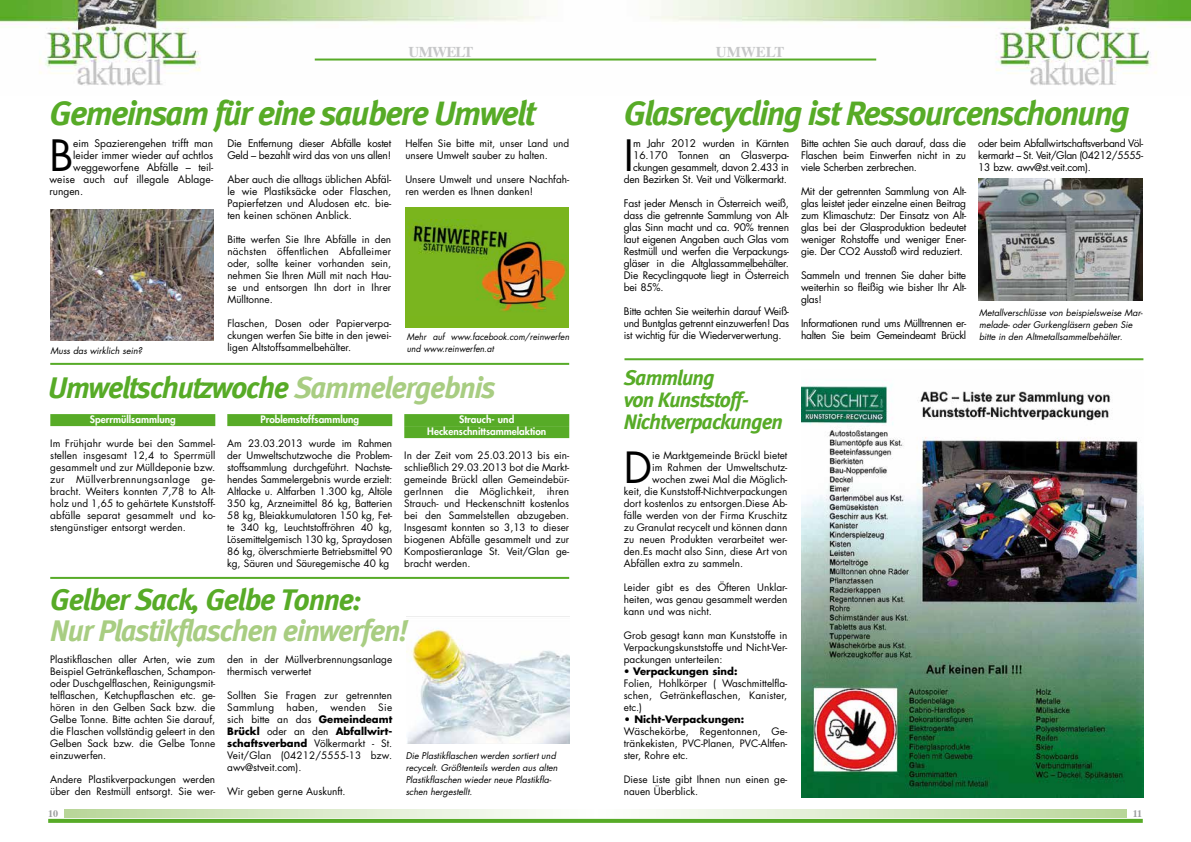
<style>
.page{position:relative;width:1191px;height:842px;background:#fff}
.page>*{position:absolute;margin:0;border:0;box-sizing:border-box;transform-origin:0 0}
.t1{font:42px "Futura Std";color:#000}
.t2{font:41.8px "Futura Std";color:#000}
.t3{font:italic 700 34px "Meta";letter-spacing:-.045em;color:#57ab27}
.t4{font:italic 700 30px "Meta";letter-spacing:-.04em;color:#57ab27}
.t5{font:italic 700 30px "Meta";letter-spacing:-.04em;color:#a8cd82}
.t6{font:italic 700 21px/22px "Meta";letter-spacing:-.04em;color:#57ab27}
.t7{font:700 15px "Times";letter-spacing:-.05em;color:#c6c7c8}
.t8{font:10.2px/12px "Futura Std";letter-spacing:-.02em;color:#000;text-align:justify}
.t9{font:10.2px "Futura Std";color:#000}
.t10{font:10.2px "Futura Std";letter-spacing:.015em;color:#000}
.t11{font:10px/12px "Futura Std";color:#000;text-align:justify}
.t12{font:800 10px/12px "Futura Std";color:#fff;text-align:center}
.t13{font:700 10px "Futura Std";color:#000}
.t14{font:700 10px "Times";color:#9c9e9f}
.t15{font:italic 9px/12px "Futura Std";color:#000}
.t16{font:italic 9px/12px "Futura Std";color:#000;scale:.95 1}
.s1{color:#a8cd82}
.s2{font-weight:700}
</style>
<div class="page">
<img style="left:0;top:0;width:1191px;height:86px">
<svg style="left:48px;top:819px;width:1094px;height:4px;background:#5cad2d"></svg>
<svg style="left:64px;top:809px;width:478px;height:8px;background:#d8e8c7"></svg>
<svg style="left:650px;top:809px;width:476px;height:8px;background:#d9e8c7"></svg>
<hr style="left:315px;top:59px;width:561px;height:2px;background:#57ab27">
<hr style="left:624px;top:358px;width:519px;height:2px;background:#57ab27">
<img style="left:979px;top:178px;width:163px;height:123px">
<img style="left:801px;top:385px;width:342px;height:413px">
<hr style="left:50px;top:363px;width:519px;height:2px;background:#57ab27">
<hr style="left:50px;top:577px;width:519px;height:2px;background:#57ab27">
<div style="left:50px;top:414px;width:165px;height:12px;background:#57ab27"></div>
<div style="left:227px;top:414px;width:165px;height:12px;background:#57ab27"></div>
<div style="left:404px;top:414px;width:165px;height:12px;background:#57ab27"></div>
<div style="left:404px;top:426px;width:165px;height:12px;background:#57ab27"></div>
<img style="left:50px;top:210px;width:163px;height:130px">
<div style="left:405px;top:207px;width:163px;height:121px;background:#7ab51d"></div>
<img style="left:407px;top:219px;width:159px;height:93px">
<img style="left:406px;top:616px;width:163px;height:128px">
<h3 class="t7" style="left:408px;top:37px;width:66px">UMWELT</h3>
<h3 class="t7" style="left:716px;top:37px;width:70px">UMWELT</h3>
<h3 class="t3" style="left:49px;top:93px;width:487px">Gemeinsam für eine saubere Umwelt</h3>
<h1 class="t1" style="left:49px;top:129px;width:25px">B</h1>
<p class="t9" style="left:73px;top:137px;width:141px">eim Spazierengehen trifft man</p>
<p class="t8" style="left:227px;top:138px;width:165px">Die Entfernung dieser Abfälle kostet<br>Geld – bezahlt wird das von uns allen!</p>
<p class="t8" style="left:227px;top:174px;width:165px">Aber auch die alltags üblichen Abfäl&shy;le wie Plastiksäcke oder Flaschen, Papierfetzen und Aludosen etc. bie&shy;ten keinen schönen Anblick.</p>
<p class="t11" style="left:227px;top:234px;width:165px">Bitte werfen Sie Ihre Abfälle in den nächsten öffentlichen Abfalleimer oder, sollte keiner vorhanden sein, nehmen Sie Ihren Müll mit nach Hau&shy;se und entsorgen Ihn dort in Ihrer Mülltonne.</p>
<p class="t11" style="left:227px;top:318px;width:165px">Flaschen, Dosen oder Papierverpa&shy;ckungen werfen Sie bitte in den jewei&shy;ligen Altstoffsammelbehälter.</p>
<p class="t11" style="left:405px;top:138px;width:165px">Helfen Sie bitte mit, unser Land und unsere Umwelt sauber zu halten.</p>
<p class="t11" style="left:405px;top:174px;width:165px">Unsere Umwelt und unsere Nachfah&shy;ren werden es Ihnen danken!</p>
<p class="t9" style="left:73px;top:149px;width:141px">leider immer wieder auf achtlos</p>
<p class="t9" style="left:73px;top:161px;width:141px">weggeworfene Abfälle – teil-</p>
<p class="t10" style="left:49px;top:173px;width:165px">weise auch auf illegale Ablage-</p>
<p class="t8" style="left:49px;top:186px;width:35px">rungen.</p>
<p class="t16" style="left:407px;top:330px;width:172px">Mehr auf www.facebook.com/reinwerfen und www.reinwerfen.at</p>
<p class="t15" style="left:50px;top:344px;width:93px">Muss das wirklich sein?</p>
<h3 class="t4" style="left:48px;top:369px;width:449px">Umweltschutzwoche <span class="s1">Sammelergebnis</span></h3>
<p class="t12" style="left:90px;top:414px;width:88px">Sperrmüllsammlung</p>
<p class="t11" style="left:50px;top:438px;width:166px">Im Frühjahr wurde bei den Sammel&shy;stellen insgesamt 12,4 to Sperrmüll gesammelt und zur Mülldeponie bzw. zur Müllverbrennungsanlage ge&shy;bracht. Weiters konnten 7,78 to Alt&shy;holz und 1,65 to gehärtete Kunststoff&shy;abfälle separat gesammelt und ko&shy;stengünstiger entsorgt werden.</p>
<p class="t12" style="left:427px;top:414px;width:120px">Strauch- und<br>Heckenschnittsammelaktion</p>
<p class="t11" style="left:404px;top:450px;width:166px">In der Zeit vom 25.03.2013 bis ein&shy;schließlich 29.03.2013 bot die Markt&shy;gemeinde Brückl allen Gemeindebür&shy;gerInnen die Möglichkeit, ihren Strauch- und Heckenschnitt kostenlos bei den Sammelstellen abzugeben.<br>Insgesamt konnten so 3,13 to dieser biogenen Abfälle gesammelt und zur Kompostieranlage St. Veit/Glan ge&shy;bracht werden.</p>
<p class="t12" style="left:260px;top:414px;width:100px">Problemstoffsammlung</p>
<p class="t11" style="left:227px;top:438px;width:166px">Am 23.03.2013 wurde im Rahmen der Umweltschutzwoche die Problem&shy;stoffsammlung durchgeführt. Nachste&shy;hendes Sammelergebnis wurde erzielt:<br>Altlacke u. Altfarben 1.300 kg, Altöle 350 kg, Arzneimittel 86 kg, Batterien 58 kg, Bleiakkumulatoren 150 kg, Fet&shy;te 340 kg, Leuchtstoffröhren 40 kg, Lösemittelgemisch 130 kg, Spraydosen 86 kg, ölverschmierte Betriebsmittel 90 kg, Säuren und Säuregemische 40 kg</p>
<h3 class="t4" style="left:50px;top:582px;width:313px">Gelber Sack, Gelbe Tonne:</h3>
<h3 class="t5" style="left:50px;top:613px;width:359px">Nur Plastikflaschen einwerfen!</h3>
<p class="t11" style="left:50px;top:654px;width:166px">Plastikflaschen aller Arten, wie zum Beispiel Getränkeflaschen, Schampon&shy;oder Duschgelflaschen, Reinigungsmit&shy;telflaschen, Ketchupflaschen etc. ge&shy;hören in den Gelben Sack bzw. die Gelbe Tonne. Bitte achten Sie darauf, die Flaschen vollständig geleert in den Gelben Sack bzw. die Gelbe Tonne einzuwerfen.</p>
<p class="t11" style="left:50px;top:774px;width:166px">Andere Plastikverpackungen werden über den Restmüll entsorgt. Sie wer-</p>
<p class="t11" style="left:227px;top:654px;width:166px">den in der Müllverbrennungsanlage thermisch verwertet</p>
<p class="t11" style="left:227px;top:690px;width:166px">Sollten Sie Fragen zur getrennten Sammlung haben, wenden Sie sich bitte an das <span class="s2">Gemeindeamt Brückl</span> oder an den <span class="s2">Abfallwirt&shy;schaftsverband</span> Völkermarkt - St.<br>Veit/Glan (04212/5555-13 bzw. awv@stveit.com).</p>
<p class="t11" style="left:227px;top:786px;width:120px">Wir geben gerne Auskunft.</p>
<p class="t15" style="left:406px;top:750px;width:153px">Die Plastikflaschen werden sortiert und recycelt. Größtenteils werden aus alten Plastikflaschen wieder neue Plastikfla&shy;schen hergestellt.</p>
<h3 class="t3" style="left:624px;top:93px;width:507px">Glasrecycling ist Ressourcenschonung</h3>
<h1 class="t1" style="left:624px;top:129px;width:12px">I</h1>
<p class="t8" style="left:978px;top:138px;width:167px">oder beim Abfallwirtschaftsverband Völ&shy;kermarkt – St. Veit/Glan (04212/5555- 13 bzw. awv@st.veit.com).</p>
<p class="t8" style="left:801px;top:138px;width:167px">Bitte achten Sie auch darauf, dass die Flaschen beim Einwerfen nicht in zu viele Scherben zerbrechen.</p>
<p class="t8" style="left:801px;top:186px;width:167px">Mit der getrennten Sammlung von Alt&shy;glas leistet jeder einzelne einen Beitrag zum Klimaschutz: Der Einsatz von Alt&shy;glas bei der Glasproduktion bedeutet weniger Rohstoffe und weniger Ener&shy;gie. Der CO2 Ausstoß wird reduziert.</p>
<p class="t8" style="left:801px;top:270px;width:167px">Sammeln und trennen Sie daher bitte weiterhin so fleißig wie bisher Ihr Alt&shy;glas!</p>
<p class="t8" style="left:801px;top:318px;width:167px">Informationen rund ums Mülltrennen er&shy;halten Sie beim Gemeindeamt Brückl</p>
<p class="t8" style="left:624px;top:138px;width:167px;text-align:right">m Jahr 2012 wurden in Kärnten<br>16.170 Tonnen an Glasverpa&shy;ckungen gesammelt, davon 2.433 in den Bezirken St. Veit und Völkermarkt.</p>
<p class="t8" style="left:624px;top:198px;width:167px">Fast jeder Mensch in Österreich weiß, dass die getrennte Sammlung von Alt&shy;glas Sinn macht und ca. 90% trennen laut eigenen Angaben auch Glas vom Restmüll und werfen die Verpackungs&shy;gläser in die Altglassammelbehälter.<br>Die Recyclingquote liegt in Österreich bei 85%.</p>
<p class="t8" style="left:624px;top:306px;width:167px">Bitte achten Sie weiterhin darauf Weiß&shy;und Buntglas getrennt einzuwerfen! Das ist wichtig für die Wiederverwertung.</p>
<p class="t15" style="left:979px;top:306px;width:165px">Metallverschlüsse von beispielsweise Mar&shy;melade- oder Gurkengläsern geben Sie bitte in den Altmetallsammelbehälter.</p>
<h3 class="t6" style="left:624px;top:366px;width:160px">Sammlung<br>von Kunststoff-<br>Nichtverpackungen</h3>
<h2 class="t2" style="left:624px;top:441px;width:30px">D</h2>
<p class="t11" style="left:652px;top:450px;width:137px">ie Marktgemeinde Brückl bietet</p>
<p class="t11" style="left:652px;top:462px;width:137px">im Rahmen der Umweltschutz-</p>
<p class="t11" style="left:652px;top:474px;width:137px">wochen zwei Mal die Möglich-</p>
<p class="t11" style="left:624px;top:486px;width:165px">keit, die Kunststoff-Nichtverpackungen</p>
<p class="t11" style="left:624px;top:498px;width:165px">dort kostenlos zu entsorgen.Diese Ab-</p>
<p class="t11" style="left:624px;top:510px;width:165px">fälle werden von der Firma Kruschitz</p>
<p class="t11" style="left:624px;top:522px;width:165px">zu Granulat recycelt und können dann</p>
<p class="t11" style="left:624px;top:534px;width:165px">zu neuen Produkten verarbeitet wer-</p>
<p class="t11" style="left:624px;top:546px;width:165px">den.Es macht also Sinn, diese Art von</p>
<p class="t11" style="left:624px;top:558px;width:121px">Abfällen extra zu sammeln.</p>
<p class="t11" style="left:624px;top:582px;width:165px">Leider gibt es des Öfteren Unklar&shy;heiten, was genau gesammelt werden kann und was nicht.</p>
<p class="t11" style="left:624px;top:630px;width:165px">Grob gesagt kann man Kunststoffe in Verpackungskunststoffe und Nicht-Ver&shy;packungen unterteilen:</p>
<p class="t11" style="left:624px;top:666px;width:165px;text-align:left">• <span class="s2">Verpackungen sind:<br></span>Folien, Hohlkörper ( Waschmittelfla&shy;schen, Getränkeflaschen, Kanister, etc.)</p>
<p class="t13" style="left:624px;top:713px;width:122px">• Nicht-Verpackungen:</p>
<p class="t11" style="left:624px;top:726px;width:165px">Wäschekörbe, Regentonnen, Ge&shy;tränkekisten, PVC-Planen, PVC-Altfen&shy;ster, Rohre etc.</p>
<p class="t11" style="left:624px;top:774px;width:165px">Diese Liste gibt Ihnen nun einen ge&shy;nauen Überblick.</p>
<p class="t14" style="left:48px;top:804px;width:11px">10</p>
<p class="t14" style="left:1132px;top:804px;width:11px">11</p>
</div>
